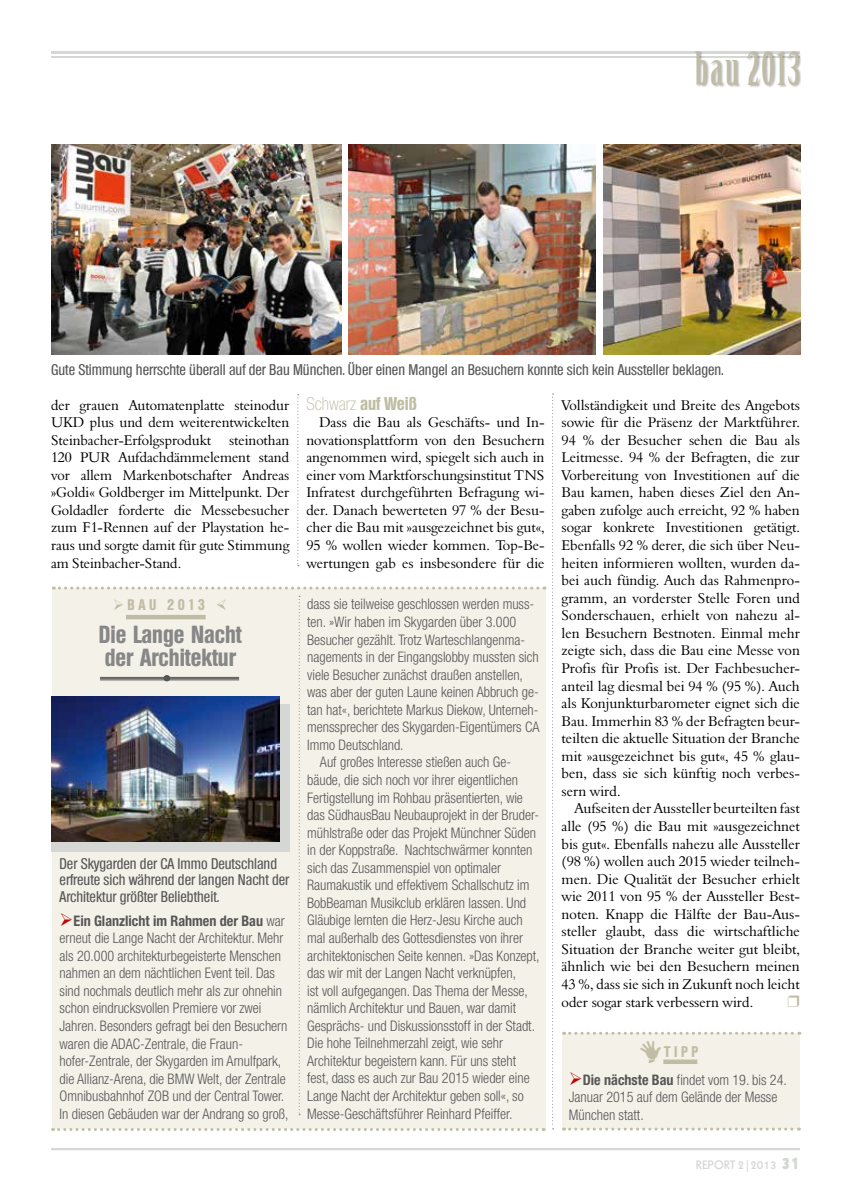
<style>
.page{position:relative;width:851px;height:1191px;background:#fff}
.page>*{position:absolute;margin:0;border:0;box-sizing:border-box;transform-origin:0 0}
.t1{font:45px "Birch Std";letter-spacing:.05em;color:#c0bda4}
.t2{font:700 condensed 24px/22.5px "Olympia";color:#868786}
.t3{font:300 condensed 18px "Olnova";color:#c0bda4}
.t4{font:500 condensed 15px/16.5px "Olympia";color:#565655}
.t5{font:700 condensed 15px "Olympia";letter-spacing:.25em;color:#c0bda4}
.t6{font:14.55px/17.5px "Aldine 401 BT Roman A";color:#000;text-align:justify}
.t7{font:300 condensed 14.55px/17.5px "Helvetica Neue";color:#565655}
.t8{font:12px "Geometric 231 BT Bold C";color:#d4d7d3}
.s1{font-family:"Olympia";font-weight:700}
.s2{color:#c00304}
.s3{font-weight:700}
.s4{font-family:"Geometric 231 BT Heavy C";font-size:16.5px}
</style>
<div class="page">
<hr style="left:51px;top:51px;width:748px;height:3px;background:#d4d7d3">
<hr style="left:51px;top:56px;width:748px;height:1px;background:#d4d7d3">
<div style="left:694px;top:50px;width:107px;height:38px;background:#000;opacity:.3"></div>
<hr style="left:51px;top:1148px;width:748px;height:2px;background:#d4d7d3">
<div style="left:562px;top:1033px;width:238px;height:95px;background:#f4f1e9"></div>
<svg style="left:563px;top:1127px;width:236px;height:3px"></svg>
<div style="left:52px;top:588px;width:493px;height:540px;background:#f4f1e9"></div>
<svg style="left:298px;top:596px;width:2px;height:519px"></svg>
<svg style="left:552px;top:393px;width:1px;height:736px"></svg>
<svg style="left:297px;top:394px;width:2px;height:172px"></svg>
<svg style="left:53px;top:586px;width:492px;height:3px"></svg>
<svg style="left:53px;top:1128px;width:491px;height:3px"></svg>
<hr style="left:126px;top:615px;width:80px;height:4px;background:#c0bda4">
<hr style="left:100px;top:677px;width:139px;height:1px;background:#565655">
<hr style="left:100px;top:678px;width:139px;height:1px;background:#565655">
<hr style="left:100px;top:679px;width:139px;height:1px;background:#565655">
<div style="left:163px;top:675px;width:7px;height:6px;background:#565655;border-radius:50%"></div>
<div style="left:51px;top:704px;width:238px;height:147px;background:#d4d7d3"></div>
<img style="left:51px;top:696px;width:228px;height:145px">
<img style="left:51px;top:145px;width:290px;height:209px">
<img style="left:348px;top:145px;width:247px;height:209px">
<img style="left:603px;top:145px;width:197px;height:209px">
<svg style="left:563px;top:1031px;width:236px;height:33px"></svg>
<h1 class="t1" style="left:694px;top:43px;width:106px">bau 2013</h1>
<p class="t4" style="left:51px;top:362px;width:673px">Gute Stimmung herrschte überall auf der Bau München. Über einen Mangel an Besuchern konnte sich kein Aussteller beklagen.</p>
<p class="t6" style="left:51px;top:396px;width:240px">der grauen Automatenplatte steinodur UKD plus und dem weiterentwickelten Steinbacher-Erfolgsprodukt steinothan 120 PUR Aufdachdämmelement stand vor allem Markenbotschafter Andreas »Goldi« Goldberger im Mittelpunkt. Der Goldadler forderte die Messebesucher zum F1-Rennen auf der Playstation he&shy;raus und sorgte damit für gute Stimmung am Steinbacher-Stand.</p>
<p class="t3" style="left:306px;top:392px;width:112px">Schwarz <span class="s1">auf Weiß</span></p>
<p class="t6" style="left:306px;top:413px;width:240px;text-indent:13px">Dass die Bau als Geschäfts- und In&shy;novationsplattform von den Besuchern angenommen wird, spiegelt sich auch in einer vom Marktforschungsinstitut TNS Infratest durchgeführten Befragung wi&shy;der. Danach bewerteten 97 % der Besu&shy;cher die Bau mit »ausgezeichnet bis gut«, 95 % wollen wieder kommen. Top-Be&shy;wertungen gab es insbesondere für die</p>
<p class="t5" style="left:113px;top:596px;width:93px">➢bau 2013</p>
<h2 class="t2" style="left:99px;top:623px;width:144px">Die Lange Nacht der Architektur</h2>
<p class="t4" style="left:60px;top:855px;width:231px">Der Skygarden der CA Immo Deutschland erfreute sich während der langen Nacht der<br>Architektur größter Beliebtheit.</p>
<p class="t7" style="left:60px;top:911px;width:230px"><span class="s2">➢</span><span class="s3">Ein Glanzlicht im Rahmen der Bau</span> war erneut die Lange Nacht der Architektur. Mehr als 20.000 architekturbegeisterte Menschen nahmen an dem nächtlichen Event teil. Das sind nochmals deutlich mehr als zur ohnehin schon eindrucksvollen Premiere vor zwei Jahren. Besonders gefragt bei den Besuchern waren die ADAC-Zentrale, die Fraun&shy;hofer-Zentrale, der Skygarden im Arnulfpark, die Allianz-Arena, die BMW Welt, der Zentrale Omnibusbahnhof ZOB und der Central Tower.<br>In diesen Gebäuden war der Andrang so groß,</p>
<p class="t7" style="left:307px;top:595px;width:228px">dass sie teilweise geschlossen werden muss-</p>
<p class="t7" style="left:307px;top:613px;width:210px">ten. »Wir haben im Skygarden über 3.000</p>
<p class="t7" style="left:307px;top:630px;width:219px">Besucher gezählt. Trotz Warteschlangenma-</p>
<p class="t7" style="left:307px;top:648px;width:233px">nagements in der Eingangslobby mussten sich</p>
<p class="t7" style="left:307px;top:665px;width:217px">viele Besucher zunächst draußen anstellen,</p>
<p class="t7" style="left:307px;top:683px;width:233px">was aber der guten Laune keinen Abbruch ge-</p>
<p class="t7" style="left:307px;top:700px;width:233px">tan hat«, berichtete Markus Diekow, Unterneh-</p>
<p class="t7" style="left:307px;top:718px;width:234px">menssprecher des Skygarden-Eigentümers CA</p>
<p class="t7" style="left:307px;top:736px;width:98px">Immo Deutschland.</p>
<p class="t7" style="left:320px;top:753px;width:193px">Auf großes Interesse stießen auch Ge-</p>
<p class="t7" style="left:307px;top:771px;width:212px">bäude, die sich noch vor ihrer eigentlichen</p>
<p class="t7" style="left:307px;top:788px;width:217px">Fertigstellung im Rohbau präsentierten, wie</p>
<p class="t7" style="left:307px;top:806px;width:233px">das SüdhausBau Neubauprojekt in der Bruder-</p>
<p class="t7" style="left:307px;top:823px;width:230px">mühlstraße oder das Projekt Münchner Süden</p>
<p class="t7" style="left:307px;top:841px;width:227px">in der Koppstraße. Nachtschwärmer konnten</p>
<p class="t7" style="left:307px;top:858px;width:195px">sich das Zusammenspiel von optimaler</p>
<p class="t7" style="left:307px;top:876px;width:223px">Raumakustik und effektivem Schallschutz im</p>
<p class="t7" style="left:307px;top:894px;width:220px">BobBeaman Musikclub erklären lassen. Und</p>
<p class="t7" style="left:307px;top:911px;width:217px">Gläubige lernten die Herz-Jesu Kirche auch</p>
<p class="t7" style="left:307px;top:929px;width:217px">mal außerhalb des Gottesdienstes von ihrer</p>
<p class="t7" style="left:307px;top:946px;width:234px">architektonischen Seite kennen. »Das Konzept,</p>
<p class="t7" style="left:307px;top:964px;width:210px">das wir mit der Langen Nacht verknüpfen,</p>
<p class="t7" style="left:307px;top:981px;width:222px">ist voll aufgegangen. Das Thema der Messe,</p>
<p class="t7" style="left:307px;top:999px;width:210px">nämlich Architektur und Bauen, war damit</p>
<p class="t7" style="left:307px;top:1016px;width:229px">Gesprächs- und Diskussionsstoff in der Stadt.</p>
<p class="t7" style="left:307px;top:1034px;width:197px">Die hohe Teilnehmerzahl zeigt, wie sehr</p>
<p class="t7" style="left:307px;top:1051px;width:210px">Architektur begeistern kann. Für uns steht</p>
<p class="t7" style="left:307px;top:1069px;width:224px">fest, dass es auch zur Bau 2015 wieder eine</p>
<p class="t7" style="left:307px;top:1087px;width:218px">Lange Nacht der Architektur geben soll«, so</p>
<p class="t7" style="left:307px;top:1104px;width:207px">Messe-Geschäftsführer Reinhard Pfeiffer.</p>
<p class="t6" style="left:561px;top:396px;width:240px">Vollständigkeit und Breite des Angebots sowie für die Präsenz der Marktführer.<br>94 % der Besucher sehen die Bau als Leitmesse. 94 % der Befragten, die zur Vorbereitung von Investitionen auf die Bau kamen, haben dieses Ziel den An&shy;gaben zufolge auch erreicht, 92 % haben sogar konkrete Investitionen getätigt.<br>Ebenfalls 92 % derer, die sich über Neu&shy;heiten informieren wollten, wurden da&shy;bei auch fündig. Auch das Rahmenpro&shy;gramm, an vorderster Stelle Foren und Sonderschauen, erhielt von nahezu al&shy;len Besuchern Bestnoten. Einmal mehr zeigte sich, dass die Bau eine Messe von Profis für Profis ist. Der Fachbesucher&shy;anteil lag diesmal bei 94 % (95 %). Auch als Konjunkturbarometer eignet sich die Bau. Immerhin 83 % der Befragten beur&shy;teilten die aktuelle Situation der Branche mit »ausgezeichnet bis gut«, 45 % glau&shy;ben, dass sie sich künftig noch verbes&shy;sern wird.</p>
<p class="t6" style="left:561px;top:799px;width:240px;text-indent:13px">Aufseiten der Aussteller beurteilten fast alle (95 %) die Bau mit »ausgezeichnet bis gut«. Ebenfalls nahezu alle Aussteller (98 %) wollen auch 2015 wieder teilneh&shy;men. Die Qualität der Besucher erhielt wie 2011 von 95 % der Aussteller Best&shy;noten. Knapp die Hälfte der Bau-Aus&shy;steller glaubt, dass die wirtschaftliche Situation der Branche weiter gut bleibt, ähnlich wie bei den Besuchern meinen 43 %, dass sie sich in Zukunft noch leicht oder sogar stark verbessern wird.</p>
<p class="t5" style="left:664px;top:1043px;width:35px">tipp</p>
<p class="t7" style="left:568px;top:1070px;width:219px"><span class="s2">➢</span><span class="s3">Die nächste Bau</span> findet vom 19. bis 24.<br>Januar 2015 auf dem Gelände der Messe<br>München statt.</p>
<p class="t8" style="left:695px;top:1157px;width:105px">REPORT 2|2013 <span class="s4">31</span></p>
</div>
